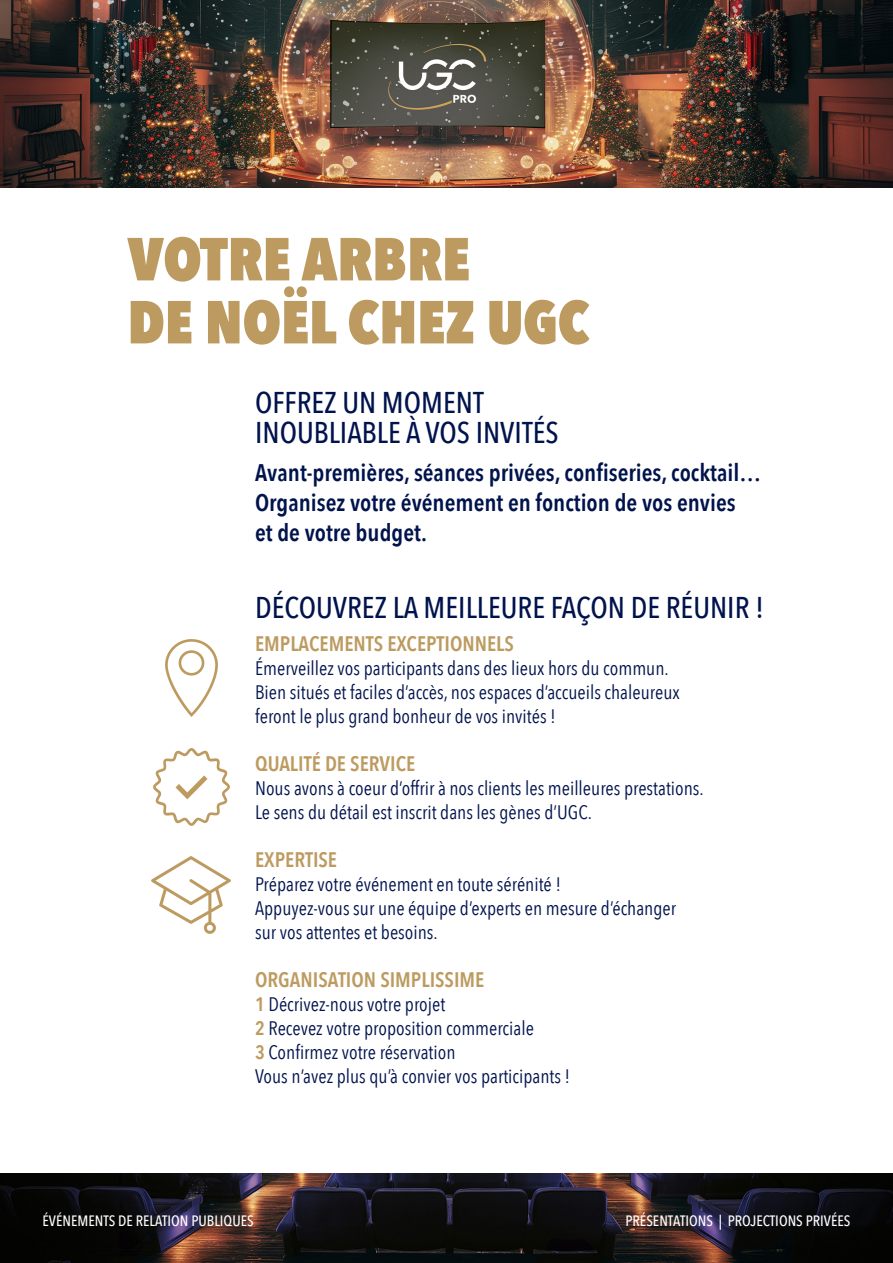
<style>
.page{position:relative;width:893px;height:1263px;background:#fff}
.page>*{position:absolute;margin:0;border:0;box-sizing:border-box;transform-origin:0 0}
.t1{font:800 60px/63px "Avenir Next Condensed";color:#bd9b60}
.t2{font:500 30px/30px "Avenir Next Condensed";color:#00134d}
.t3{font:600 24px/30px "Avenir Next Condensed";color:#00134d}
.t4{font:600 21px "Avenir Next Condensed";color:#bd9b60}
.t5{font:19.5px/24px "Avenir Next Condensed";color:#00134d}
.t6{font:500 15px "Avenir Next Condensed";color:#fff}
.s1{font-weight:600;color:#bd9b60}
</style>
<div class="page">
<img style="left:0;top:0;width:893px;height:187px">
<img style="left:0;top:1174px;width:893px;height:89px">
<img style="left:166px;top:640px;width:51px;height:77px">
<img style="left:153px;top:748px;width:77px;height:77px">
<img style="left:152px;top:857px;width:79px;height:76px">
<h1 class="t1" style="left:128px;top:227px;width:463px">VOTRE ARBRE<br>DE NOËL CHEZ UGC</h1>
<h2 class="t2" style="left:255px;top:387px;width:305px">OFFREZ UN MOMENT<br>INOUBLIABLE À VOS INVITÉS</h2>
<p class="t3" style="left:255px;top:457px;width:507px">Avant-premières, séances privées, confiseries, cocktail…<br>Organisez votre événement en fonction de vos envies<br>et de votre budget.</p>
<h2 class="t2" style="left:255px;top:593px;width:511px">DÉCOUVREZ LA MEILLEURE FAÇON DE RÉUNIR !</h2>
<p class="t4" style="left:255px;top:625px;width:260px">EMPLACEMENTS EXCEPTIONNELS</p>
<p class="t5" style="left:255px;top:655px;width:426px">Émerveillez vos participants dans des lieux hors du commun.<br>Bien situés et faciles d’accès, nos espaces d’accueils chaleureux feront le plus grand bonheur de vos invités !</p>
<p class="t4" style="left:255px;top:745px;width:162px">QUALITÉ DE SERVICE</p>
<p class="t5" style="left:255px;top:775px;width:450px">Nous avons à coeur d’offrir à nos clients les meilleures prestations.<br>Le sens du détail est inscrit dans les gènes d’UGC.</p>
<p class="t4" style="left:255px;top:841px;width:83px">EXPERTISE</p>
<p class="t5" style="left:255px;top:871px;width:422px">Préparez votre événement en toute sérénité !<br>Appuyez-vous sur une équipe d’experts en mesure d’échanger sur vos attentes et besoins.</p>
<p class="t4" style="left:255px;top:961px;width:231px">ORGANISATION SIMPLISSIME</p>
<p class="t5" style="left:255px;top:991px;width:317px"><span class="s1">1</span> Décrivez-nous votre projet<br><span class="s1">2</span> Recevez votre proposition commerciale<br><span class="s1">3</span> Confirmez votre réservation<br>Vous n’avez plus qu’à convier vos participants !</p>
<p class="t6" style="left:43px;top:1211px;width:213px">ÉVÉNEMENTS DE RELATION PUBLIQUES</p>
<p class="t6" style="left:625px;top:1211px;width:227px">PRÉSENTATIONS | PROJECTIONS PRIVÉES</p>
</div>
